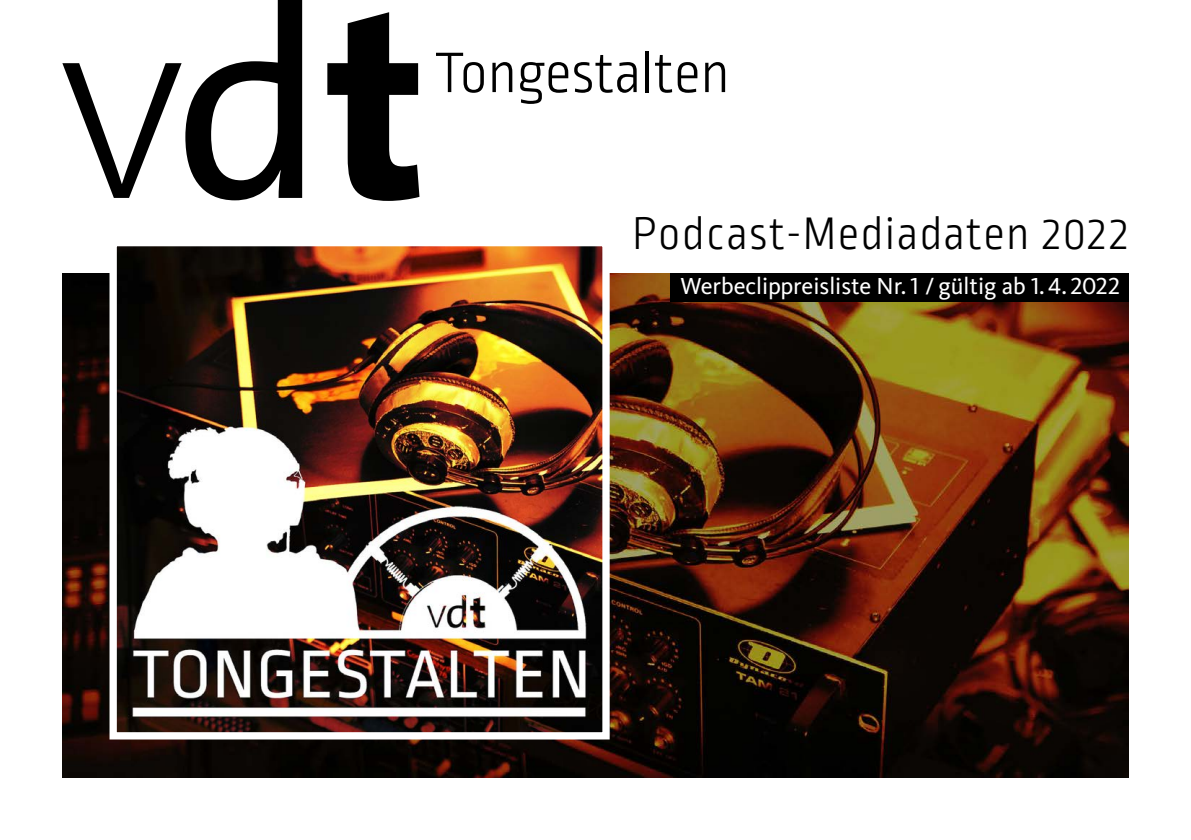
<style>
.page{position:relative;width:1191px;height:840px;background:#fff}
.page>*{position:absolute;margin:0;border:0;box-sizing:border-box;transform-origin:0 0}
.t1{font:300 60px "Ropa Sans Pro";letter-spacing:-.005em;color:#000}
.t2{font:300 48px "Ropa Sans Pro";letter-spacing:.025em;color:#000}
.t3{font:24px "Kievit OT";color:#fff}
</style>
<div class="page">
<img style="left:62px;top:273px;width:1066px;height:504px">
<div style="left:670px;top:273px;width:458px;height:28px;background:#000"></div>
<svg style="left:62px;top:0;width:357px;height:201px"></svg>
<img style="left:106px;top:246px;width:507px;height:496px">
<h1 class="t1" style="left:434px;top:41px;width:297px">Tongestalten</h1>
<h2 class="t2" style="left:632px;top:208px;width:498px">Podcast-Mediadaten 2022</h2>
<p class="t3" style="left:680px;top:271px;width:441px">Werbeclippreisliste Nr. 1 / gültig ab 1. 4. 2022</p>
</div>
